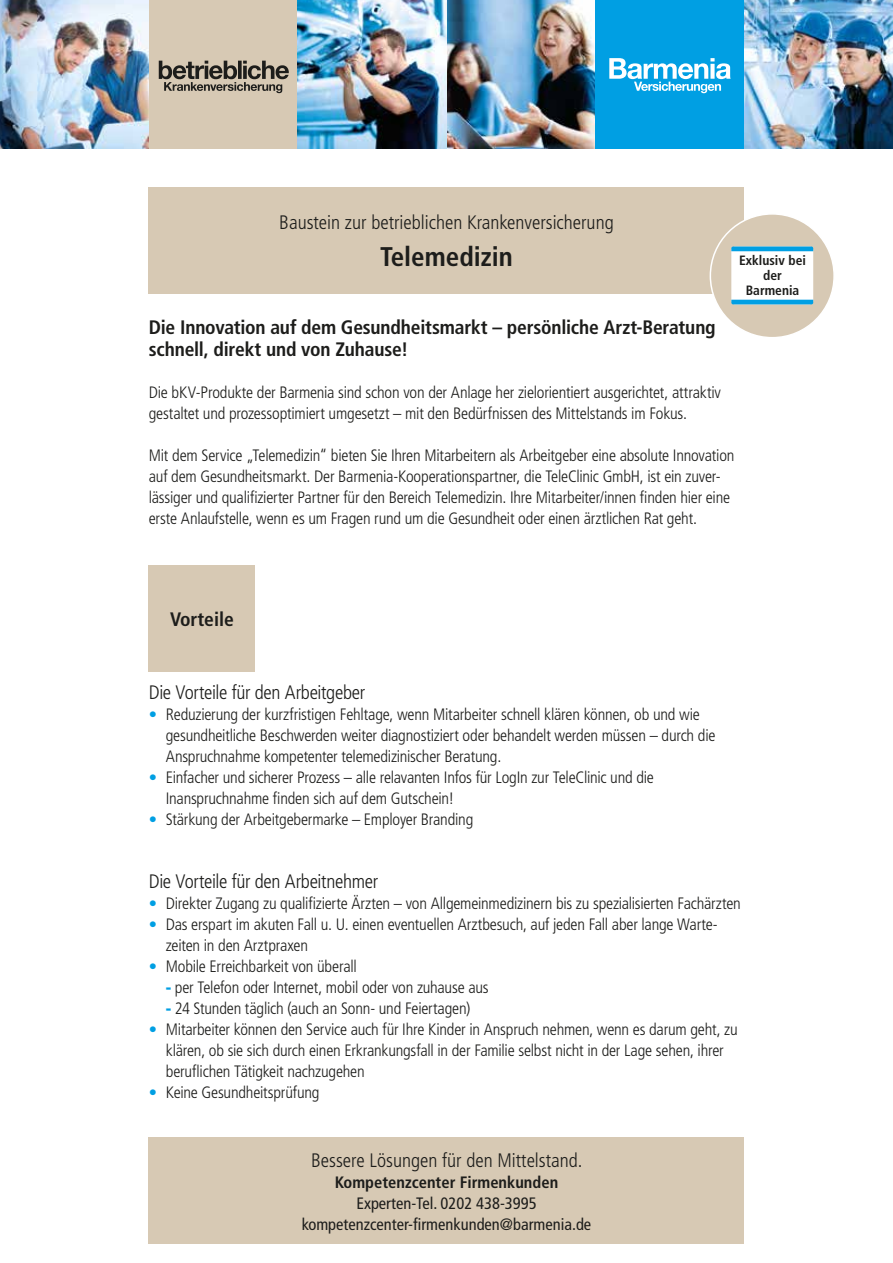
<style>
.page{position:relative;width:893px;height:1263px;background:#fff}
.page>*{position:absolute;margin:0;border:0;box-sizing:border-box;transform-origin:0 0}
.t1{font:700 condensed 27px "Frutiger LT Std";color:#1d1d1b}
.t2{font:300 condensed 19.5px "Frutiger LT Std";color:#1d1d1b}
.t3{font:700 condensed 19.5px/22.5px "Frutiger LT Std";letter-spacing:-.01em;color:#1d1d1b}
.t4{font:300 condensed 16.5px/21px "Frutiger LT Std";letter-spacing:-.015em;color:#1d1d1b}
.t5{font:condensed 16.5px/21px "Frutiger LT Std";color:#1d1d1b;text-align:center}
.t6{font:700 condensed 16.5px "Frutiger LT Std";color:#1d1d1b}
.t7{font:700 condensed 13.5px/14.9px "Frutiger LT Std";color:#1d1d1b;text-align:center}
.s1{color:#009fe3}
.s2{font-weight:900;font-stretch:normal;color:#009fe3}
</style>
<div class="page">
<div style="left:149px;top:1137px;width:595px;height:107px;background:#d7c9b4"></div>
<div style="left:149px;top:187px;width:595px;height:106px;background:#d7c9b4"></div>
<div style="left:149px;top:566px;width:106px;height:106px;background:#d7c9b4"></div>
<div style="left:710px;top:213px;width:125px;height:125px;background:#d7c9b4;border:2px solid #fff;border-radius:50%"></div>
<div style="left:731px;top:246px;width:82px;height:58px;background:#fff;border-radius:4px"></div>
<svg style="left:731px;top:246px;width:82px;height:5px"></svg>
<svg style="left:731px;top:300px;width:82px;height:4px"></svg>
<div style="left:149px;top:0;width:149px;height:149px;background:#d7c9b4"></div>
<svg style="left:159px;top:61px;width:130px;height:32px"></svg>
<img style="left:744px;top:0;width:149px;height:149px">
<img style="left:298px;top:0;width:297px;height:149px">
<img style="left:0;top:0;width:149px;height:149px">
<div style="left:595px;top:0;width:149px;height:149px;background:#009fe3"></div>
<svg style="left:609px;top:58px;width:122px;height:35px"></svg>
<p class="t2" style="left:279px;top:211px;width:336px">Baustein zur betrieblichen Krankenversicherung</p>
<h1 class="t1" style="left:380px;top:241px;width:134px">Telemedizin</h1>
<p class="t7" style="left:739px;top:253px;width:68px">Exklusiv bei der<br>Barmenia</p>
<p class="t3" style="left:149px;top:316px;width:568px">Die Innovation auf dem Gesundheitsmarkt – persönliche Arzt-Beratung schnell, direkt und von Zuhause!</p>
<p class="t4" style="left:149px;top:382px;width:574px">Die bKV-Produkte der Barmenia sind schon von der Anlage her zielorientiert ausgerichtet, attraktiv gestaltet und prozessoptimiert umgesetzt – mit den Bedürfnissen des Mittelstands im Fokus.</p>
<p class="t4" style="left:149px;top:445px;width:587px">Mit dem Service „Telemedizin“ bieten Sie Ihren Mitarbeitern als Arbeitgeber eine absolute Innovation auf dem Gesundheitsmarkt. Der Barmenia-Kooperationspartner, die TeleClinic GmbH, ist ein zuver&shy;lässiger und qualifizierter Partner für den Bereich Telemedizin. Ihre Mitarbeiter/innen finden hier eine erste Anlaufstelle, wenn es um Fragen rund um die Gesundheit oder einen ärztlichen Rat geht.</p>
<p class="t3" style="left:170px;top:608px;width:65px">Vorteile</p>
<p class="t2" style="left:149px;top:681px;width:218px">Die Vorteile für den Arbeitgeber</p>
<p class="t4" style="left:166px;top:704px;width:551px;text-indent:-17px"><span class="s1">•</span> Reduzierung der kurzfristigen Fehltage, wenn Mitarbeiter schnell klären können, ob und wie gesundheitliche Beschwerden weiter diagnostiziert oder behandelt werden müssen – durch die<br>Anspruchnahme kompetenter telemedizinischer Beratung.</p>
<p class="t4" style="left:166px;top:767px;width:490px;text-indent:-17px"><span class="s1">•</span> Einfacher und sicherer Prozess – alle relavanten Infos für LogIn zur TeleClinic und die<br>Inanspruchnahme finden sich auf dem Gutschein!</p>
<p class="t4" style="left:149px;top:809px;width:326px"><span class="s1">•</span> Stärkung der Arbeitgebermarke – Employer Branding</p>
<p class="t2" style="left:149px;top:870px;width:231px">Die Vorteile für den Arbeitnehmer</p>
<p class="t4" style="left:149px;top:893px;width:593px"><span class="s1">•</span> Direkter Zugang zu qualifizierte Ärzten – von Allgemeinmedizinern bis zu spezialisierten Fachärzten</p>
<p class="t4" style="left:166px;top:914px;width:553px;text-indent:-17px"><span class="s1">•</span> Das erspart im akuten Fall u. U. einen eventuellen Arztbesuch, auf jeden Fall aber lange Warte&shy;zeiten in den Arztpraxen</p>
<p class="t4" style="left:149px;top:956px;width:209px"><span class="s1">•</span> Mobile Erreichbarkeit von überall</p>
<p class="t4" style="left:166px;top:977px;width:324px"><span class="s2">-</span> per Telefon oder Internet, mobil oder von zuhause aus</p>
<p class="t4" style="left:166px;top:998px;width:306px"><span class="s2">-</span> 24 Stunden täglich (auch an Sonn- und Feiertagen)</p>
<p class="t4" style="left:166px;top:1019px;width:573px;text-indent:-17px"><span class="s1">•</span> Mitarbeiter können den Service auch für Ihre Kinder in Anspruch nehmen, wenn es darum geht, zu klären, ob sie sich durch einen Erkrankungsfall in der Familie selbst nicht in der Lage sehen, ihrer beruflichen Tätigkeit nachzugehen</p>
<p class="t4" style="left:149px;top:1082px;width:172px"><span class="s1">•</span> Keine Gesundheitsprüfung</p>
<p class="t2" style="left:311px;top:1149px;width:273px">Bessere Lösungen für den Mittelstand.</p>
<p class="t6" style="left:335px;top:1172px;width:225px">Kompetenzcenter Firmenkunden</p>
<p class="t5" style="left:302px;top:1192px;width:291px">Experten-Tel. 0202 438-3995 kompetenzcenter-firmenkunden@barmenia.de</p>
</div>
